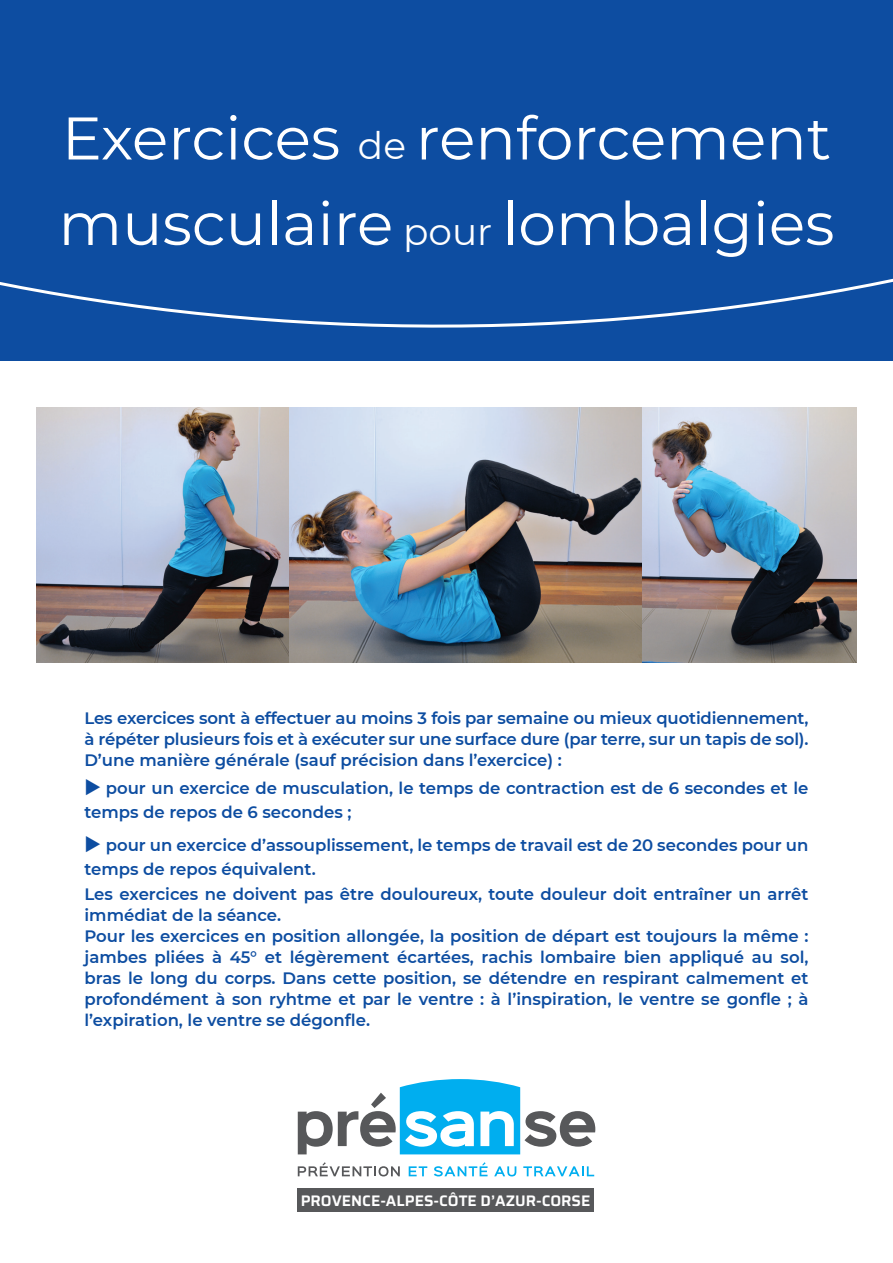
<style>
.page{position:relative;width:893px;height:1263px;background:#fff}
.page>*{position:absolute;margin:0;border:0;box-sizing:border-box;transform-origin:0 0}
.t1{font:60px/85.5px "Montserrat";color:#fff}
.t2{font:600 16.5px/21px "Montserrat";color:#0d4da1}
.t3{font:600 15.3px "Saira";color:#fff}
.s1{font-size:37.5px}
</style>
<div class="page">
<div style="left:0;top:0;width:893px;height:360px;background:#0d4da1"></div>
<svg style="left:298px;top:1162px;width:102px;height:14px"></svg>
<svg style="left:409px;top:1166px;width:18px;height:10px"></svg>
<svg style="left:434px;top:1162px;width:54px;height:14px"></svg>
<svg style="left:494px;top:1166px;width:22px;height:10px"></svg>
<svg style="left:523px;top:1166px;width:71px;height:10px"></svg>
<svg style="left:298px;top:1079px;width:297px;height:75px"></svg>
<div style="left:298px;top:1188px;width:296px;height:24px;background:#57585a"></div>
<svg style="left:0;top:278px;width:893px;height:50px"></svg>
<img style="left:36px;top:407px;width:606px;height:255px">
<img style="left:642px;top:407px;width:215px;height:255px">
<h1 class="t1" style="left:58px;top:93px;width:777px">Exercices <span class="s1">de</span> renforcement musculaire <span class="s1">pour</span> lombalgies</h1>
<p class="t2" style="left:85px;top:707px;width:725px;text-align:justify">Les exercices sont à effectuer au moins 3 fois par semaine ou mieux quotidiennement, à répéter plusieurs fois et à exécuter sur une surface dure (par terre, sur un tapis de sol).<br>D’une manière générale (sauf précision dans l’exercice) :</p>
<p class="t2" style="left:85px;top:776px;width:725px;line-height:24px;text-indent:21px">pour un exercice de musculation, le temps de contraction est de 6 secondes et le temps de repos de 6 secondes ;</p>
<p class="t2" style="left:85px;top:832px;width:725px;line-height:24.6px;text-indent:21px">pour un exercice d’assouplissement, le temps de travail est de 20 secondes pour un temps de repos équivalent.<br>Les exercices ne doivent pas être douloureux, toute douleur doit entraîner un arrêt</p>
<p class="t2" style="left:85px;top:904px;width:725px">immédiat de la séance.<br>Pour les exercices en position allongée, la position de départ est toujours la même : jambes pliées à 45° et légèrement écartées, rachis lombaire bien appliqué au sol, bras le long du corps. Dans cette position, se détendre en respirant calmement et profondément à son ryhtme et par le ventre : à l’inspiration, le ventre se gonfle ; à l’expiration, le ventre se dégonfle.</p>
<p class="t3" style="left:301px;top:1189px;width:291px">PROVENCE-ALPES-CÔTE D’AZUR-CORSE</p>
</div>
